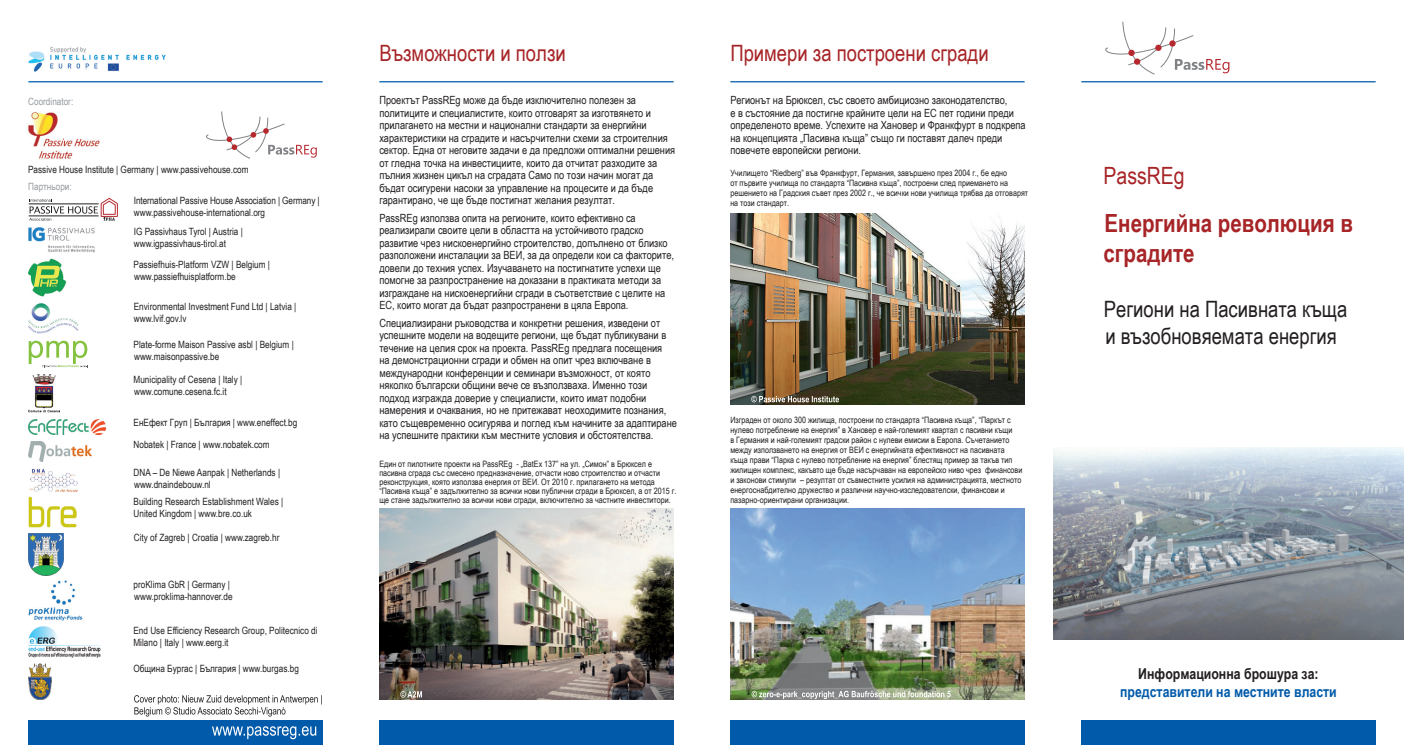
<style>
.page{position:relative;width:1404px;height:745px;background:#fff}
.page>*{position:absolute;margin:0;border:0;box-sizing:border-box;transform-origin:0 0}
.t1{font:700 25px/30px "Arial Narrow";color:#a72427}
.t2{font:23.75px "Arial Narrow";color:#a72427}
.t3{font:22.5px/27px "Arial Narrow";color:#231f20}
.t4{font:22.5px "Arial Narrow";color:#a72427}
.t5{font:700 15px "Arial Narrow";color:#015aaa}
.t6{font:700 15px "Arial Narrow";color:#231f20}
.t7{font:11.25px/12.5px "Arial Narrow";color:#231f20}
.t8{font:10px/12px "Arial Narrow";color:#231f20}
.t9{font:10px "Arial Narrow";color:#959b9f}
.t10{font:8.75px/10px "Arial Narrow";color:#231f20}
</style>
<div class="page">
<img style="left:1053px;top:447px;width:350px;height:192px">
<svg style="left:134px;top:695px;width:188px;height:21px"></svg>
<img style="left:28px;top:496px;width:49px;height:31px">
<img style="left:29px;top:533px;width:34px;height:42px">
<img style="left:28px;top:626px;width:73px;height:31px">
<img style="left:28px;top:227px;width:67px;height:26px">
<img style="left:28px;top:303px;width:50px;height:30px">
<img style="left:29px;top:374px;width:30px;height:38px">
<img style="left:29px;top:441px;width:62px;height:20px">
<img style="left:28px;top:112px;width:72px;height:47px">
<img style="left:28px;top:258px;width:39px;height:38px">
<img style="left:28px;top:580px;width:55px;height:40px">
<img style="left:29px;top:419px;width:76px;height:15px">
<img style="left:28px;top:663px;width:24px;height:35px">
<svg style="left:29px;top:197px;width:89px;height:23px"></svg>
<hr style="left:29px;top:215px;width:70px;height:1px;background:#231f20">
<hr style="left:29px;top:203px;width:70px;height:1px;background:#231f20">
<svg style="left:29px;top:340px;width:59px;height:27px"></svg>
<svg style="left:206px;top:111px;width:111px;height:48px"></svg>
<img style="left:28px;top:47px;width:138px;height:24px">
<img style="left:30px;top:468px;width:47px;height:23px">
<svg style="left:1105px;top:21px;width:124px;height:54px"></svg>
<div style="left:1169px;top:40px;width:6px;height:7px;background:#b7282e;border-radius:50%"></div>
<img style="left:730px;top:213px;width:294px;height:191px">
<svg style="left:751px;top:395px;width:87px;height:7px"></svg>
<img style="left:379px;top:508px;width:294px;height:191px">
<svg style="left:400px;top:690px;width:22px;height:7px"></svg>
<img style="left:730px;top:508px;width:294px;height:191px">
<svg style="left:751px;top:690px;width:199px;height:8px;background:#adb3a7"></svg>
<hr style="left:28px;top:81px;width:294px;height:1px;background:#015aaa">
<hr style="left:379px;top:81px;width:294px;height:1px;background:#015aaa">
<hr style="left:1081px;top:81px;width:294px;height:1px;background:#015aaa">
<hr style="left:730px;top:81px;width:294px;height:1px;background:#015aaa">
<div style="left:730px;top:719px;width:294px;height:25px;background:#015aaa"></div>
<div style="left:379px;top:719px;width:294px;height:25px;background:#015aaa"></div>
<div style="left:28px;top:719px;width:294px;height:25px;background:#015aaa"></div>
<div style="left:1081px;top:719px;width:294px;height:25px;background:#015aaa"></div>
<svg style="left:212px;top:726px;width:104px;height:12px"></svg>
<p class="t9" style="left:28px;top:94px;width:47px">Coordinator:</p>
<p class="t8" style="left:28px;top:163px;width:222px">Passive House Institute | Germany | www.passivehouse.com</p>
<p class="t9" style="left:28px;top:179px;width:45px">Партньори:</p>
<p class="t8" style="left:134px;top:194px;width:187px">International Passive House Association | Germany | www.passivehouse-international.org</p>
<p class="t8" style="left:134px;top:225px;width:110px">IG Passivhaus Tyrol | Austria | www.igpassivhaus-tirol.at</p>
<p class="t8" style="left:134px;top:257px;width:138px">Passiefhuis-Platform VZW | Belgium | www.passiefhuisplatform.be</p>
<p class="t8" style="left:134px;top:300px;width:164px">Environmental Investment Fund Ltd | Latvia | www.lvif.gov.lv</p>
<p class="t8" style="left:134px;top:338px;width:162px">Plate-forme Maison Passive asbl | Belgium | www.maisonpassive.be</p>
<p class="t8" style="left:134px;top:372px;width:110px">Municipality of Cesena | Italy | www.comune.cesena.fc.it</p>
<p class="t8" style="left:134px;top:415px;width:165px">ЕнЕфект Груп | България | www.eneffect.bg</p>
<p class="t8" style="left:134px;top:437px;width:137px">Nobatek | France | www.nobatek.com</p>
<p class="t8" style="left:134px;top:465px;width:148px">DNA – De Niewe Aanpak | Netherlands | www.dnaindebouw.nl</p>
<p class="t8" style="left:134px;top:495px;width:151px">Building Research Establishment Wales |<br>United Kingdom | www.bre.co.uk</p>
<p class="t8" style="left:134px;top:530px;width:147px">City of Zagreb | Croatia | www.zagreb.hr</p>
<p class="t8" style="left:134px;top:578px;width:100px">proKlima GbR | Germany | www.proklima-hannover.de</p>
<p class="t8" style="left:133px;top:623px;width:185px">End Use Efficiency Research Group, Politecnico di<br>Milano | Italy | www.eerg.it</p>
<p class="t8" style="left:133px;top:661px;width:167px">Община Бургас | България | www.burgas.bg</p>
<h3 class="t4" style="left:379px;top:37px;width:188px">Възможности и ползи</h3>
<p class="t7" style="left:379px;top:93px;width:297px">Проектът PassREg може да бъде изключително полезен за политиците и специалистите, които отговарят за изготвянето и прилагането на местни и национални стандарти за енергийни характеристики на сградите и насърчителни схеми за строителния сектор. Една от неговите задачи е да предложи оптимални решения от гледна точка на инвестициите, които да отчитат разходите за пълния жизнен цикъл на сградата Само по този начин могат да бъдат осигурени насоки за управление на процесите и да бъде гарантирано, че ще бъде постигнат желания резултат.</p>
<p class="t7" style="left:379px;top:211px;width:296px">PassREg използва опита на регионите, които ефективно са реализирали своите цели в областта на устойчивото градско развитие чрез нискоенергийно строителство, допълнено от близко разположени инсталации за ВЕИ, за да определи кои са факторите, довели до техния успех. Изучаването на постигнатите успехи ще помогне за разпространение на доказани в практиката методи за изграждане на нискоенергийни сгради в съответствие с целите на ЕС, които могат да бъдат разпространени в цяла Европа.</p>
<p class="t7" style="left:379px;top:316px;width:299px">Специализирани ръководства и конкретни решения, изведени от успешните модели на водещите региони, ще бъдат публикувани в течение на целия срок на проекта. PassREg предлага посещения<br>на демонстрационни сгради и обмен на опит чрез включване в международни конференции и семинари възможност, от която няколко български общини вече се възползваха. Именно този подход изгражда доверие у специалисти, които имат подобни намерения и очаквания, но не притежават неоходимите познания, като същевременно осигурява и поглед към начините за адаптиране на успешните практики към местните условия и обстоятелства.</p>
<p class="t10" style="left:379px;top:459px;width:298px;line-height:8.8px">Един от пилотните проекти на PassREg - „BatEx 137” на ул. „Симон” в Брюксел е пасивна сграда със смесено предназначение, отчасти ново строителство и отчасти реконструкция, която използва енергия от ВЕИ. От 2010 г. прилагането на метода “Пасивна къща” е задължително за всички нови публични сгради в Брюксел, а от 2015 г. ще стане задължително за всички нови сгради, включително за частните инвеститори.</p>
<h3 class="t4" style="left:730px;top:37px;width:260px">Примери за построени сгради</h3>
<p class="t7" style="left:730px;top:93px;width:297px">Регионът на Брюксел, със своето амбициозно законодателство,<br>е в състояние да постигне крайните цели на ЕС пет години преди определеното време. Успехите на Хановер и Франкфурт в подкрепа на концепцията „Пасивна къща” също ги поставят далеч преди повечете европейски региони.</p>
<p class="t10" style="left:730px;top:167px;width:299px">Училището “Riedberg” във Франкфурт, Германия, завършено през 2004 г., бе едно<br>от първите училища по стандарта “Пасивна къща”, построени след приемането на решението на Градския съвет през 2002 г., че всички нови училища трябва да отговарят на този стандарт.</p>
<p class="t10" style="left:730px;top:414px;width:293px">Изграден от около 300 жилища, построени по стандарта “Пасивна къща”, “Паркът с нулево потребление на енергия” в Хановер е най-големият квартал с пасивни къщи<br>в Германия и най-големият градски район с нулеви емисии в Европа. Съчетанието между използването на енергия от ВЕИ с енергийната ефективност на пасивната къща прави “Парка с нулево потребление на енергия” блестящ пример за такъв тип жилищен комплекс, какъвто ще бъде насърчаван на европейско ниво чрез финансови и законови стимули – резултат от съвместните усилия на администрацията, местното енергоснабдително дружество и различни научно-изследователски, финансови и пазарно-ориентирани организации.</p>
<h2 class="t2" style="left:1103px;top:158px;width:83px">PassREg</h2>
<h1 class="t1" style="left:1103px;top:206px;width:251px">Енергийна революция в сградите</h1>
<h3 class="t3" style="left:1103px;top:295px;width:245px">Региони на Пасивната къща и възобновяемата енергия</h3>
<h3 class="t6" style="left:1138px;top:661px;width:182px">Информационна брошура за:</h3>
<h3 class="t5" style="left:1120px;top:679px;width:218px">представители на местните власти</h3>
</div>
